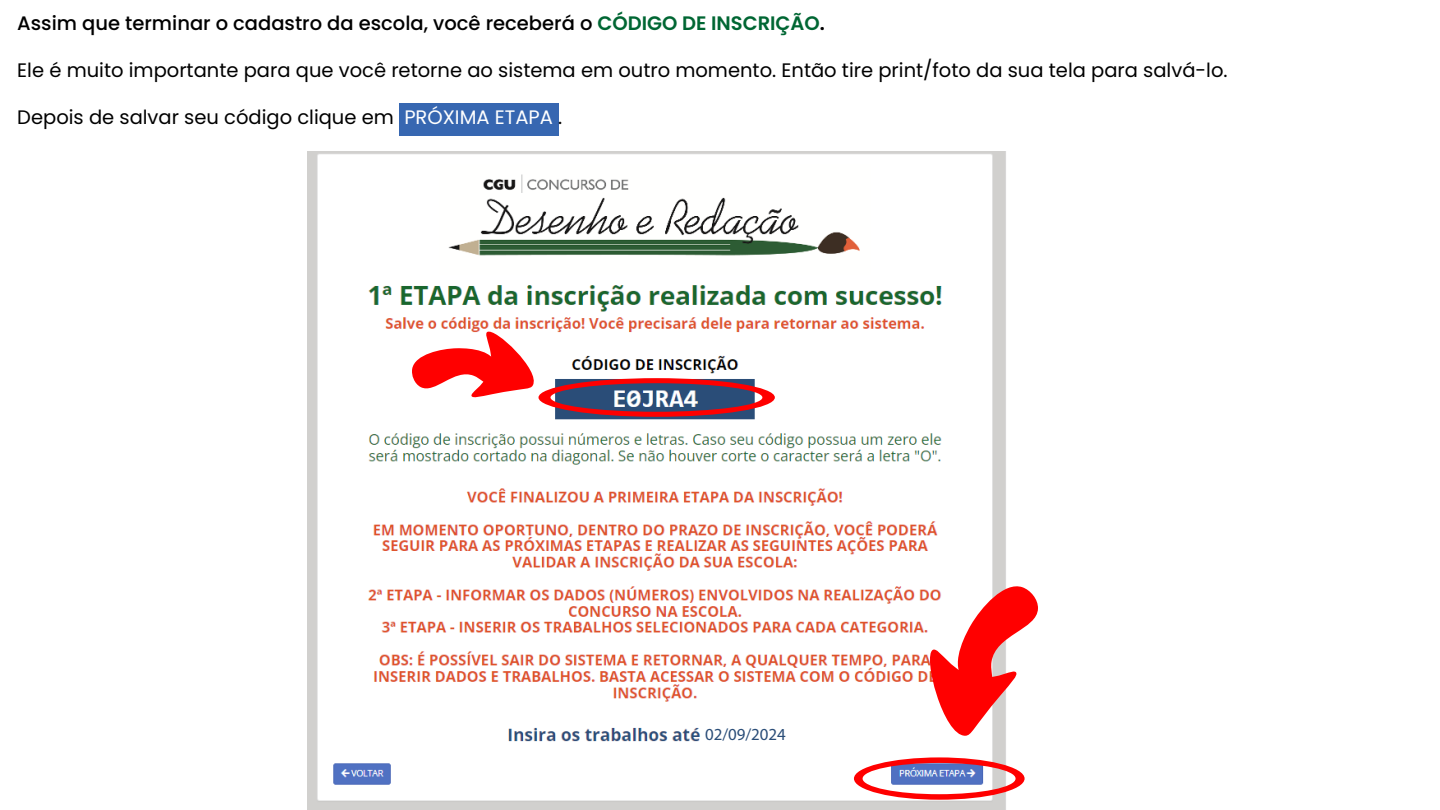
<style>
.page{position:relative;width:1440px;height:810px;background:#fff}
.page>*{position:absolute;margin:0;border:0;box-sizing:border-box;transform-origin:0 0}
.t1{font:19.5px "Poppins";color:#000}
.t2{font:500 19.5px "Poppins";color:#000}
.t3{font:16.88px "Myriad Pro";color:#2a4d78}
.s1{font-weight:600;color:#063}
.s2{font-weight:600}
.s3{color:#fff}
</style>
<div class="page">
<img style="left:307px;top:152px;width:699px;height:658px">
<svg style="left:411px;top:327px;width:364px;height:90px"></svg>
<svg style="left:854px;top:757px;width:171px;height:43px"></svg>
<svg style="left:922px;top:581px;width:116px;height:155px"></svg>
<div style="left:399px;top:104px;width:160px;height:32px;background:#3767b1"></div>
<div style="left:704px;top:724px;width:100px;height:19px;background:#fff"></div>
<p class="t2" style="left:17px;top:12px;width:809px">Assim que terminar o cadastro da escola, você receberá o <span class="s1">CÓDIGO DE INSCRIÇÃO</span><span class="s2">.</span></p>
<p class="t1" style="left:17px;top:59px;width:1212px">Ele é muito importante para que você retorne ao sistema em outro momento. Então tire print/foto da sua tela para salvá-lo.</p>
<p class="t1" style="left:17px;top:106px;width:547px">Depois de salvar seu código clique em <span class="s3">PRÓXIMA ETAPA</span> .</p>
<p class="t3" style="left:705px;top:724px;width:83px">02/09/2024</p>
</div>
